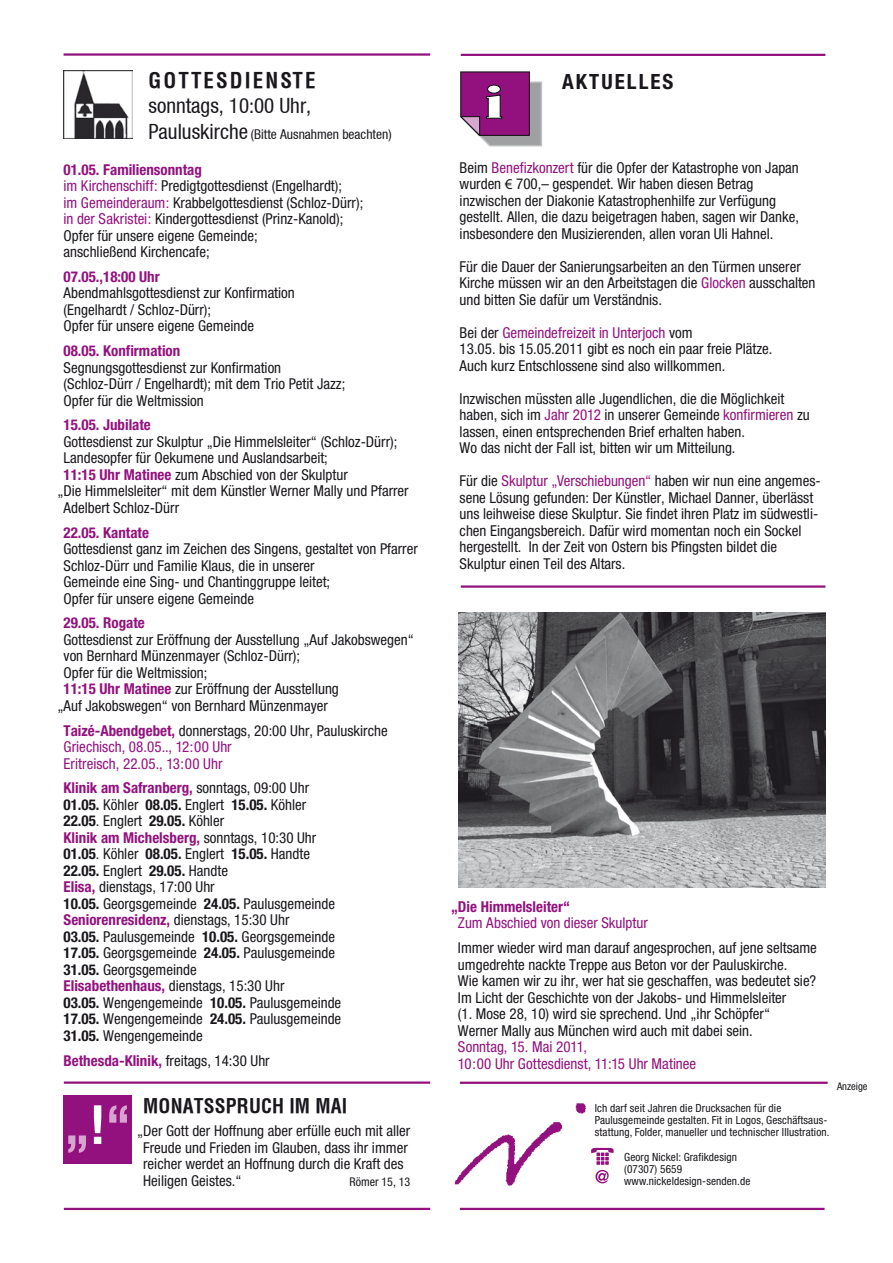
<style>
.page{position:relative;width:893px;height:1263px;background:#fff}
.page>*{position:absolute;margin:0;border:0;box-sizing:border-box;transform-origin:0 0}
.t1{font:21px "PKN";color:#1a171c}
.t2{font:21px "PKF";letter-spacing:.1em;color:#1a171c}
.t3{font:700 condensed 21px "Helvetica Neue";letter-spacing:.1em;color:#1a171c}
.t4{font:19.5px "PKF";letter-spacing:.01em;color:#1a171c}
.t5{font:condensed 15px/16.5px "Helvetica Neue";color:#1a171c}
.t6{font:condensed 15px/16.5px "Helvetica Neue";color:#93117e}
.t7{font:700 condensed 15px "Helvetica Neue";color:#93117e}
.t8{font:13.5px "PKN";color:#1a171c}
.t9{font:condensed 12px "Helvetica Neue";color:#1a171c}
.t10{font:condensed 11.25px/12px "Helvetica Neue";letter-spacing:.01em;color:#1a171c}
.t11{font:condensed 10.5px "Helvetica Neue";color:#1a171c}
.s1{font-size:21px}
.s2{font-weight:700;color:#93117e}
.s3{color:#93117e}
.s4{font-weight:700}
.s5{color:#1a171c}
.s6{font-family:"Myriad Pro";font-stretch:normal}
</style>
<div class="page">
<hr style="left:64px;top:53px;width:366px;height:3px;background:#93117e">
<hr style="left:461px;top:585px;width:364px;height:3px;background:#93117e">
<hr style="left:460px;top:1208px;width:365px;height:2px;background:#93117e">
<hr style="left:461px;top:54px;width:364px;height:2px;background:#93117e">
<hr style="left:460px;top:1082px;width:368px;height:2px;background:#93117e">
<img style="left:454px;top:1103px;width:132px;height:83px">
<svg style="left:591px;top:1148px;width:23px;height:35px"></svg>
<img style="left:64px;top:70px;width:69px;height:68px">
<svg style="left:460px;top:71px;width:82px;height:76px"></svg>
<svg style="left:488px;top:85px;width:12px;height:8px"></svg>
<div style="left:487px;top:84px;width:14px;height:10px;border:1px solid #1a171c;border-radius:50%"></div>
<hr style="left:64px;top:1208px;width:366px;height:2px;background:#93117e">
<hr style="left:64px;top:1081px;width:366px;height:3px;background:#93117e">
<div style="left:64px;top:1095px;width:68px;height:68px;background:#93117e"></div>
<svg style="left:68px;top:1135px;width:18px;height:18px"></svg>
<svg style="left:94px;top:1105px;width:7px;height:39px"></svg>
<svg style="left:109px;top:1105px;width:18px;height:18px"></svg>
<img style="left:459px;top:612px;width:366px;height:275px">
<h1 class="t2" style="left:149px;top:67px;width:169px">GOTTESDIENSTE</h1>
<h1 class="t1" style="left:149px;top:94px;width:164px">sonntags, 10:00 Uhr,</h1>
<p class="t8" style="left:149px;top:126px;width:245px"><span class="s1">Pauluskirche</span> (Bitte Ausnahmen beachten)</p>
<p class="t5" style="left:64px;top:161px;width:301px"><span class="s2">01.05. Familiensonntag<br></span><span class="s3">im Kirchenschiff:</span> Predigtgottesdienst (Engelhardt);<br><span class="s3">im Gemeinderaum:</span> Krabbelgottesdienst (Schloz-Dürr); <span class="s3">in der Sakristei:</span> Kindergottesdienst (Prinz-Kanold); Opfer für unsere eigene Gemeinde;<br>anschließend Kirchencafe;</p>
<p class="t7" style="left:64px;top:267px;width:98px">07.05.,18:00 Uhr</p>
<p class="t5" style="left:64px;top:285px;width:233px">Abendmahlsgottesdienst zur Konfirmation (Engelhardt / Schloz-Dürr);<br>Opfer für unsere eigene Gemeinde</p>
<p class="t7" style="left:64px;top:342px;width:118px">08.05. Konfirmation</p>
<p class="t5" style="left:64px;top:359px;width:283px">Segnungsgottesdienst zur Konfirmation (Schloz-Dürr / Engelhardt); mit dem Trio Petit Jazz;<br>Opfer für die Weltmission</p>
<p class="t7" style="left:64px;top:416px;width:89px">15.05. Jubilate</p>
<p class="t5" style="left:64px;top:433px;width:335px">Gottesdienst zur Skulptur „Die Himmelsleiter“ (Schloz-Dürr);</p>
<p class="t5" style="left:64px;top:450px;width:266px">Landesopfer für Oekumene und Auslandsarbeit;</p>
<p class="t5" style="left:64px;top:466px;width:286px"><span class="s2">11:15 Uhr Matinee</span> zum Abschied von der Skulptur</p>
<p class="t5" style="left:57px;top:483px;width:353px">„Die Himmelsleiter“ mit dem Künstler Werner Mally und Pfarrer</p>
<p class="t5" style="left:64px;top:499px;width:117px">Adelbert Schloz-Dürr</p>
<p class="t7" style="left:64px;top:523px;width:87px">22.05. Kantate</p>
<p class="t5" style="left:64px;top:540px;width:356px">Gottesdienst ganz im Zeichen des Singens, gestaltet von Pfarrer Schloz-Dürr und Familie Klaus, die in unserer<br>Gemeinde eine Sing- und Chantinggruppe leitet;<br>Opfer für unsere eigene Gemeinde</p>
<p class="t7" style="left:64px;top:614px;width:83px">29.05. Rogate</p>
<p class="t5" style="left:64px;top:631px;width:352px">Gottesdienst zur Eröffnung der Ausstellung „Auf Jakobswegen“</p>
<p class="t5" style="left:64px;top:648px;width:238px">von Bernhard Münzenmayer (Schloz-Dürr);</p>
<p class="t5" style="left:64px;top:664px;width:145px">Opfer für die Weltmission;</p>
<p class="t5" style="left:64px;top:681px;width:277px"><span class="s2">11:15 Uhr Matinee</span> zur Eröffnung der Ausstellung</p>
<p class="t5" style="left:57px;top:697px;width:272px">„Auf Jakobswegen“ von Bernhard Münzenmayer</p>
<p class="t6" style="left:64px;top:722px;width:326px"><span class="s4">Taizé-Abendgebet,</span> <span class="s5">donnerstags, 20:00 Uhr, Pauluskirche<br></span>Griechisch, 08.05.., 12:00 Uhr<br>Eritreisch, 22.05., 13:00 Uhr</p>
<p class="t5" style="left:64px;top:780px;width:279px"><span class="s2">Klinik am Safranberg,</span> sonntags, 09:00 Uhr <span class="s4">01.05.</span> Köhler <span class="s4">08.05.</span> Englert <span class="s4">15.05.</span> Köhler <span class="s4">22.05</span>. Englert <span class="s4">29.05.</span> Köhler<br><span class="s2">Klinik am Michelsberg,</span> sonntags, 10:30 Uhr <span class="s4">01.05</span>. Köhler <span class="s4">08.05.</span> Englert <span class="s4">15.05.</span> Handte <span class="s4">22.05.</span> Englert <span class="s4">29.05.</span> Handte<br><span class="s2">Elisa,</span> dienstags, 17:00 Uhr<br><span class="s4">10.05.</span> Georgsgemeinde <span class="s4">24.05.</span> Paulusgemeinde <span class="s2">Seniorenresidenz,</span> dienstags, 15:30 Uhr<br><span class="s4">03.05.</span> Paulusgemeinde <span class="s4">10.05.</span> Georgsgemeinde <span class="s4">17.05.</span> Georgsgemeinde <span class="s4">24.05.</span> Paulusgemeinde <span class="s4">31.05.</span> Georgsgemeinde<br><span class="s2">Elisabethenhaus,</span> dienstags, 15:30 Uhr<br><span class="s4">03.05.</span> Wengengemeinde <span class="s4">10.05.</span> Paulusgemeinde <span class="s4">17.05.</span> Wengengemeinde <span class="s4">24.05.</span> Paulusgemeinde <span class="s4">31.05.</span> Wengengemeinde</p>
<p class="t5" style="left:64px;top:1052px;width:208px"><span class="s2">Bethesda-Klinik,</span> freitags, 14:30 Uhr</p>
<h2 class="t4" style="left:143px;top:1094px;width:205px">MONATSSPRUCH IM MAI</h2>
<p class="t5" style="left:143px;top:1122px;width:269px;text-indent:-6px">„Der Gott der Hoffnung aber erfülle euch mit aller Freude und Frieden im Glauben, dass ihr immer reicher werdet an Hoffnung durch die Kraft des Heiligen Geistes.“</p>
<p class="t9" style="left:349px;top:1174px;width:62px">Römer 15, 13</p>
<h1 class="t3" style="left:562px;top:69px;width:113px">AKTUELLES</h1>
<p class="t5" style="left:460px;top:159px;width:341px">Beim <span class="s3">Benefizkonzert</span> für die Opfer der Katastrophe von Japan wurden <span class="s6">€</span> 700,– gespendet. Wir haben diesen Betrag inzwischen der Diakonie Katastrophenhilfe zur Verfügung gestellt. Allen, die dazu beigetragen haben, sagen wir Danke, insbesondere den Musizierenden, allen voran Uli Hahnel.</p>
<p class="t5" style="left:460px;top:258px;width:357px">Für die Dauer der Sanierungsarbeiten an den Türmen unserer<br>Kirche müssen wir an den Arbeitstagen die <span class="s3">Glocken</span> ausschalten und bitten Sie dafür um Verständnis.</p>
<p class="t5" style="left:460px;top:324px;width:314px">Bei der <span class="s3">Gemeindefreizeit in Unterjoch</span> vom<br>13.05. bis 15.05.2011 gibt es noch ein paar freie Plätze.<br>Auch kurz Entschlossene sind also willkommen.</p>
<p class="t5" style="left:460px;top:390px;width:352px">Inzwischen müssten alle Jugendlichen, die die Möglichkeit haben, sich im <span class="s3">Jahr 2012</span> in unserer Gemeinde <span class="s3">konfirmieren</span> zu lassen, einen entsprechenden Brief erhalten haben.<br>Wo das nicht der Fall ist, bitten wir um Mitteilung.</p>
<p class="t5" style="left:460px;top:472px;width:363px">Für die <span class="s3">Skulptur „Verschiebungen“</span> haben wir nun eine angemes&shy;sene Lösung gefunden: Der Künstler, Michael Danner, überlässt uns leihweise diese Skulptur. Sie findet ihren Platz im südwestli&shy;chen Eingangsbereich. Dafür wird momentan noch ein Sockel hergestellt. In der Zeit von Ostern bis Pfingsten bildet die Skulptur einen Teil des Altars.</p>
<p class="t7" style="left:451px;top:897px;width:121px">„Die Himmelsleiter“</p>
<p class="t6" style="left:458px;top:915px;width:191px">Zum Abschied von dieser Skulptur</p>
<p class="t5" style="left:458px;top:939px;width:360px">Immer wieder wird man darauf angesprochen, auf jene seltsame umgedrehte nackte Treppe aus Beton vor der Pauluskirche.<br>Wie kamen wir zu ihr, wer hat sie geschaffen, was bedeutet sie?<br>Im Licht der Geschichte von der Jakobs- und Himmelsleiter<br>(1. Mose 28, 10) wird sie sprechend. Und „ihr Schöpfer“<br>Werner Mally aus München wird auch mit dabei sein.</p>
<p class="t6" style="left:458px;top:1038px;width:240px">Sonntag, 15. Mai 2011,<br>10:00 Uhr Gottesdienst, 11:15 Uhr Matinee</p>
<p class="t10" style="left:595px;top:1102px;width:236px">Ich darf seit Jahren die Drucksachen für die<br>Paulusgemeinde gestalten. Fit in Logos, Geschäftsaus&shy;stattung, Folder, manueller und technischer Illustration.</p>
<p class="t10" style="left:624px;top:1150px;width:128px">Georg Nickel: Grafikdesign (07307) 5659 www.nickeldesign-senden.de</p>
<p class="t11" style="left:837px;top:1080px;width:32px">Anzeige</p>
</div>
